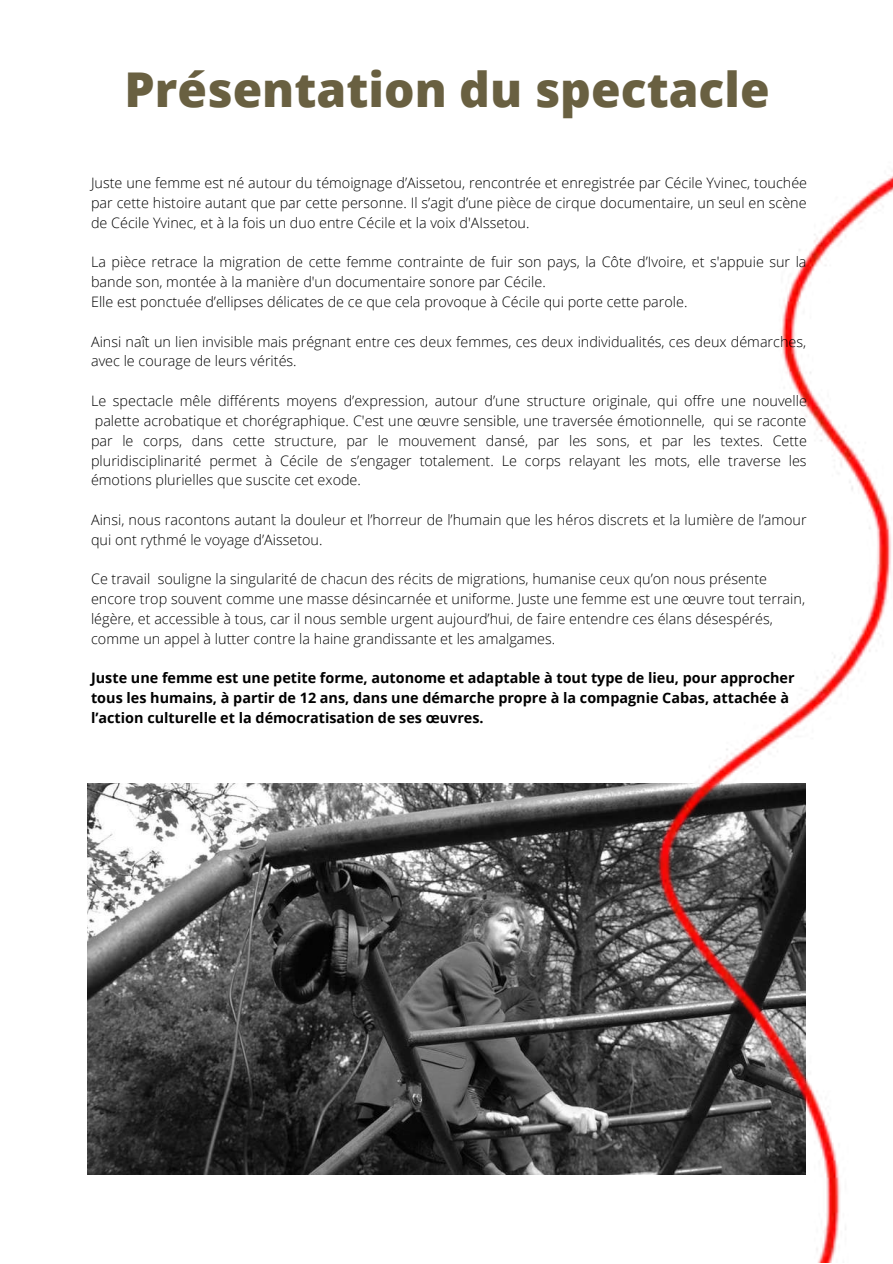
<style>
.page{position:relative;width:893px;height:1264px;background:#fff}
.page>*{position:absolute;margin:0;border:0;box-sizing:border-box;transform-origin:0 0}
.t1{font:800 48px "Open Sans";color:#696041}
.t2{font:300 14.4px/19.8px "Open Sans";color:#000}
.t3{font:700 14.4px/19.8px "Open Sans";color:#000}
</style>
<div class="page">
<img style="left:87px;top:783px;width:360px;height:390px">
<img style="left:447px;top:176px;width:445px;height:1086px">
<h1 class="t1" style="left:125px;top:55px;width:646px">Présentation du spectacle</h1>
<p class="t2" style="left:91px;top:173px;width:717px;text-align:justify">Juste une femme est né autour du témoignage d’Aissetou, rencontrée et enregistrée par Cécile Yvinec, touchée par cette histoire autant que par cette personne. Il s’agit d’une pièce de cirque documentaire, un seul en scène de Cécile Yvinec, et à la fois un duo entre Cécile et la voix d'AIssetou.</p>
<p class="t2" style="left:91px;top:252px;width:717px">La pièce retrace la migration de cette femme contrainte de fuir son pays, la Côte d’Ivoire, et s'appuie sur la bande son, montée à la manière d'un documentaire sonore par Cécile.<br>Elle est ponctuée d’ellipses délicates de ce que cela provoque à Cécile qui porte cette parole.</p>
<p class="t2" style="left:91px;top:331px;width:716px">Ainsi naît un lien invisible mais prégnant entre ces deux femmes, ces deux individualités, ces deux démarches, avec le courage de leurs vérités.</p>
<p class="t2" style="left:91px;top:390px;width:717px;text-align:justify">Le spectacle mêle différents moyens d’expression, autour d’une structure originale, qui offre une nouvelle palette acrobatique et chorégraphique. C'est une œuvre sensible, une traversée émotionnelle, qui se raconte par le corps, dans cette structure, par le mouvement dansé, par les sons, et par les textes. Cette pluridisciplinarité permet à Cécile de s’engager totalement. Le corps relayant les mots, elle traverse les émotions plurielles que suscite cet exode.</p>
<p class="t2" style="left:91px;top:509px;width:717px">Ainsi, nous racontons autant la douleur et l’horreur de l’humain que les héros discrets et la lumière de l’amour qui ont rythmé le voyage d’Aissetou.</p>
<p class="t2" style="left:91px;top:569px;width:715px">Ce travail souligne la singularité de chacun des récits de migrations, humanise ceux qu’on nous présente encore trop souvent comme une masse désincarnée et uniforme. Juste une femme est une œuvre tout terrain, légère, et accessible à tous, car il nous semble urgent aujourd’hui, de faire entendre ces élans désespérés, comme un appel à lutter contre la haine grandissante et les amalgames.</p>
<p class="t3" style="left:91px;top:668px;width:705px">Juste une femme est une petite forme, autonome et adaptable à tout type de lieu, pour approcher tous les humains, à partir de 12 ans, dans une démarche propre à la compagnie Cabas, attachée à l’action culturelle et la démocratisation de ses œuvres.</p>
</div>
